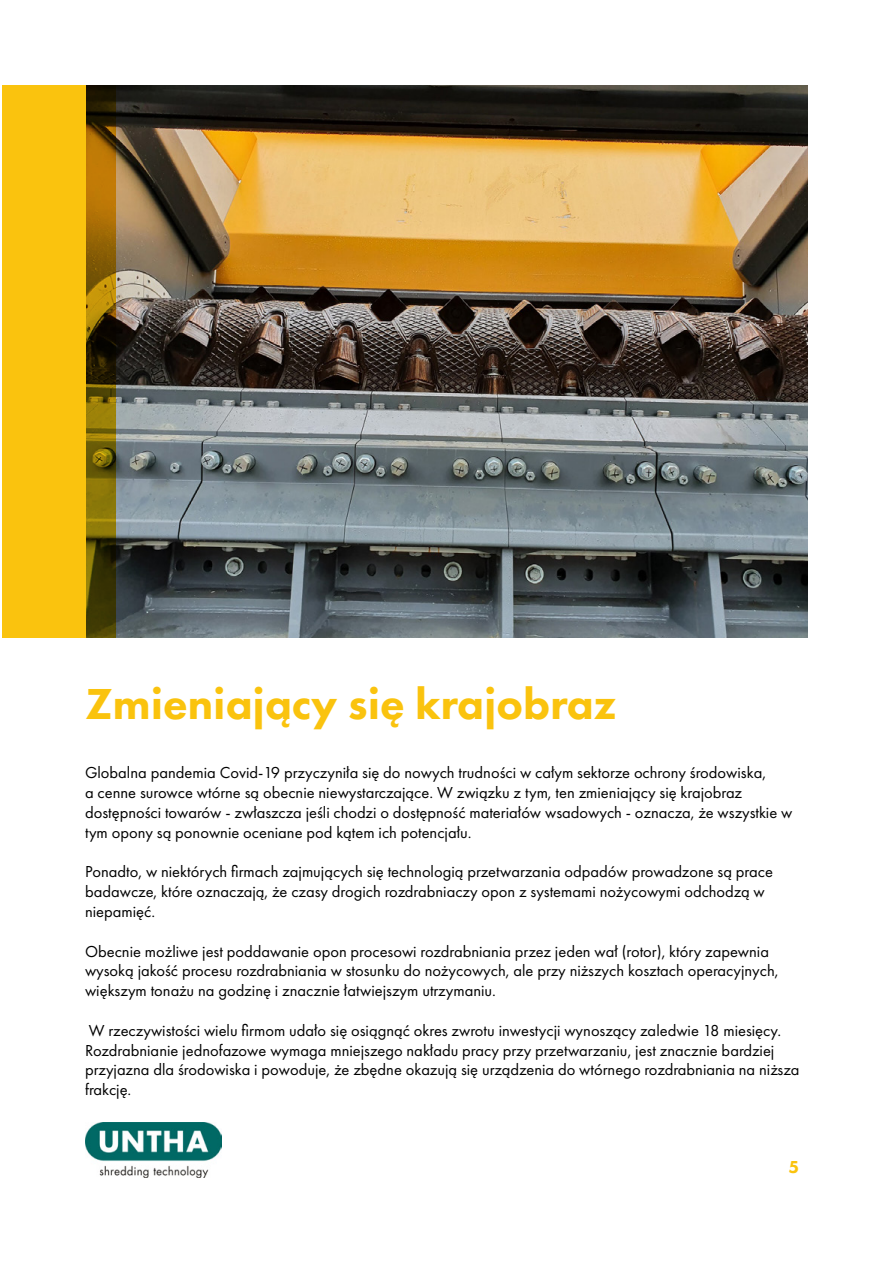
<style>
.page{position:relative;width:893px;height:1263px;background:#fff}
.page>*{position:absolute;margin:0;border:0;box-sizing:border-box;transform-origin:0 0}
.t1{font:800 45px "Futura PT";color:#fac30e}
.t2{font:800 18px "Futura PT";color:#fac30e}
.t3{font:16.5px/19.8px "Futura PT";color:#000}
</style>
<div class="page">
<img style="left:85px;top:1122px;width:137px;height:56px">
<img style="left:116px;top:85px;width:692px;height:553px">
<svg style="left:2px;top:85px;width:114px;height:553px;background:#d5a60b"></svg>
<h1 class="t1" style="left:85px;top:676px;width:533px">Zmieniający się krajobraz</h1>
<p class="t3" style="left:85px;top:763px;width:709px">Globalna pandemia Covid-19 przyczyniła się do nowych trudności w całym sektorze ochrony środowiska,<br>a cenne surowce wtórne są obecnie niewystarczające. W związku z tym, ten zmieniający się krajobraz dostępności towarów - zwłaszcza jeśli chodzi o dostępność materiałów wsadowych - oznacza, że wszystkie w tym opony są ponownie oceniane pod kątem ich potencjału.</p>
<p class="t3" style="left:85px;top:862px;width:689px">Ponadto, w niektórych firmach zajmujących się technologią przetwarzania odpadów prowadzone są prace badawcze, które oznaczają, że czasy drogich rozdrabniaczy opon z systemami nożycowymi odchodzą w niepamięć.</p>
<p class="t3" style="left:85px;top:941px;width:695px">Obecnie możliwe jest poddawanie opon procesowi rozdrabniania przez jeden wał (rotor), który zapewnia wysoką jakość procesu rozdrabniania w stosunku do nożycowych, ale przy niższych kosztach operacyjnych, większym tonażu na godzinę i znacznie łatwiejszym utrzymaniu.</p>
<p class="t3" style="left:85px;top:1020px;width:716px">W rzeczywistości wielu firmom udało się osiągnąć okres zwrotu inwestycji wynoszący zaledwie 18 miesięcy.<br>Rozdrabnianie jednofazowe wymaga mniejszego nakładu pracy przy przetwarzaniu, jest znacznie bardziej przyjazna dla środowiska i powoduje, że zbędne okazują się urządzenia do wtórnego rozdrabniania na niższa frakcję.</p>
<p class="t2" style="left:788px;top:1156px;width:12px">5</p>
</div>
